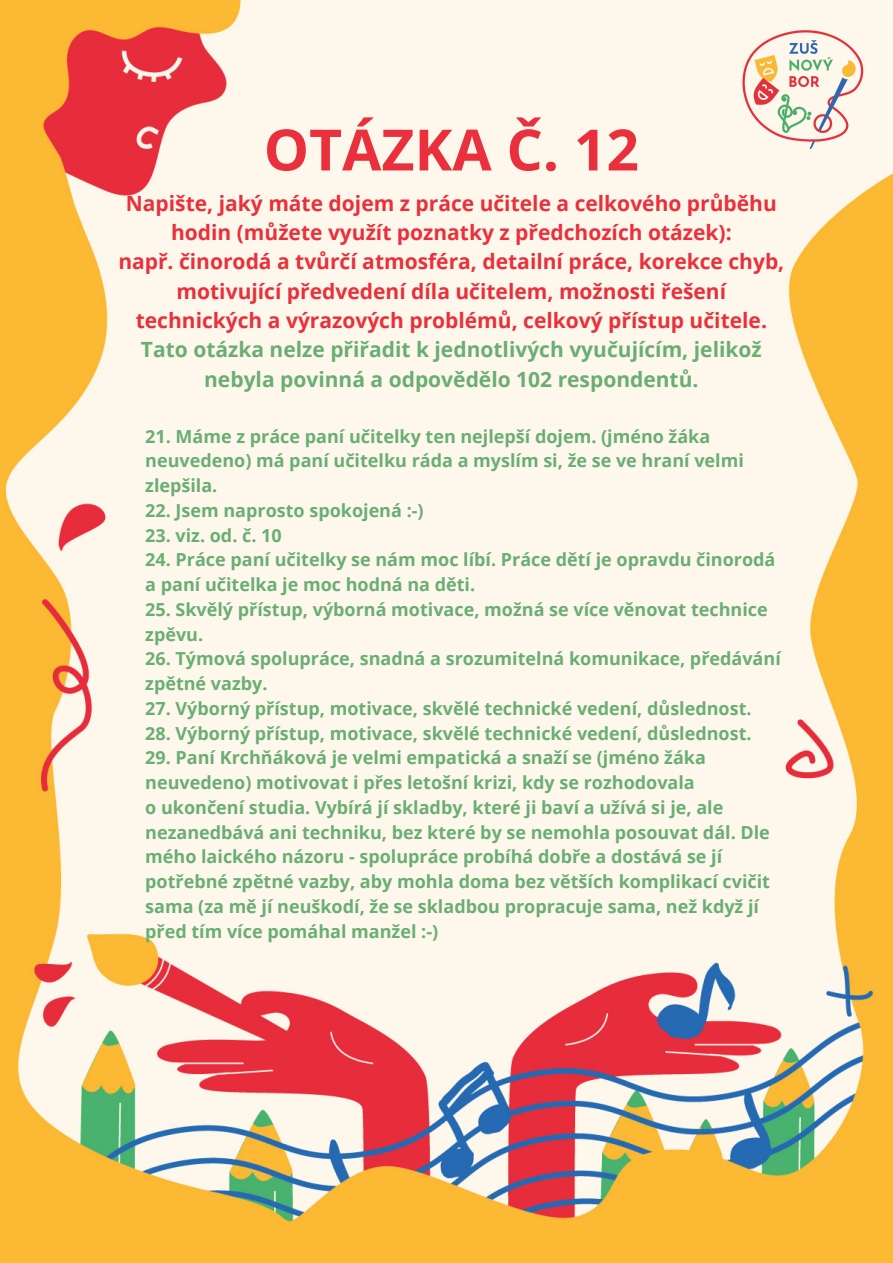
<style>
.page{position:relative;width:893px;height:1263px;background:#fff}
.page>*{position:absolute;margin:0;border:0;box-sizing:border-box;transform-origin:0 0}
.t1{font:700 57px "Open Sans";color:#e9303c}
.t2{font:700 21px/29.2px "Open Sans";color:#e9303c;text-align:center}
.t3{font:700 21px/29.2px "Open Sans";color:#6aae73;text-align:center}
.t4{font:700 18px/24.8px "Open Sans";color:#6aae73}
</style>
<div class="page">
<img style="left:0;top:0;width:893px;height:1263px">
<img style="left:741px;top:29px;width:126px;height:121px">
<p class="t1" style="left:264px;top:110px;width:377px">OTÁZKA Č. 12</p>
<p class="t2" style="left:126px;top:188px;width:652px">Napište, jaký máte dojem z práce učitele a celkového průběhu hodin (můžete využít poznatky z předchozích otázek):</p>
<p class="t2" style="left:118px;top:247px;width:667px">např. činorodá a tvůrčí atmosféra, detailní práce, korekce chyb, motivující předvedení díla učitelem, možnosti řešení technických a výrazových problémů, celkový přístup učitele.</p>
<p class="t3" style="left:141px;top:334px;width:622px">Tato otázka nelze přiřadit k jednotlivých vyučujícím, jelikož nebyla povinná a odpovědělo 102 respondentů.</p>
<p class="t4" style="left:145px;top:423px;width:600px">21. Máme z práce paní učitelky ten nejlepší dojem. (jméno žáka neuvedeno) má paní učitelku ráda a myslím si, že se ve hraní velmi zlepšila.</p>
<p class="t4" style="left:145px;top:497px;width:280px">22. Jsem naprosto spokojená :-)</p>
<p class="t4" style="left:145px;top:522px;width:138px">23. viz. od. č. 10</p>
<p class="t4" style="left:145px;top:547px;width:632px">24. Práce paní učitelky se nám moc líbí. Práce dětí je opravdu činorodá a paní učitelka je moc hodná na děti.</p>
<p class="t4" style="left:145px;top:596px;width:624px">25. Skvělý přístup, výborná motivace, možná se více věnovat technice zpěvu.</p>
<p class="t4" style="left:145px;top:646px;width:637px">26. Týmová spolupráce, snadná a srozumitelná komunikace, předávání zpětné vazby.</p>
<p class="t4" style="left:145px;top:695px;width:608px">27. Výborný přístup, motivace, skvělé technické vedení, důslednost.</p>
<p class="t4" style="left:145px;top:720px;width:608px">28. Výborný přístup, motivace, skvělé technické vedení, důslednost.</p>
<p class="t4" style="left:145px;top:745px;width:562px">29. Paní Krchňáková je velmi empatická a snaží se (jméno žáka neuvedeno) motivovat i přes letošní krizi, kdy se rozhodovala</p>
<p class="t4" style="left:145px;top:794px;width:626px">o ukončení studia. Vybírá jí skladby, které ji baví a užívá si je, ale nezanedbává ani techniku, bez které by se nemohla posouvat dál. Dle mého laického názoru - spolupráce probíhá dobře a dostává se jí potřebné zpětné vazby, aby mohla doma bez větších komplikací cvičit sama (za mě jí neuškodí, že se skladbou propracuje sama, než když jí před tím více pomáhal manžel :-)</p>
</div>
